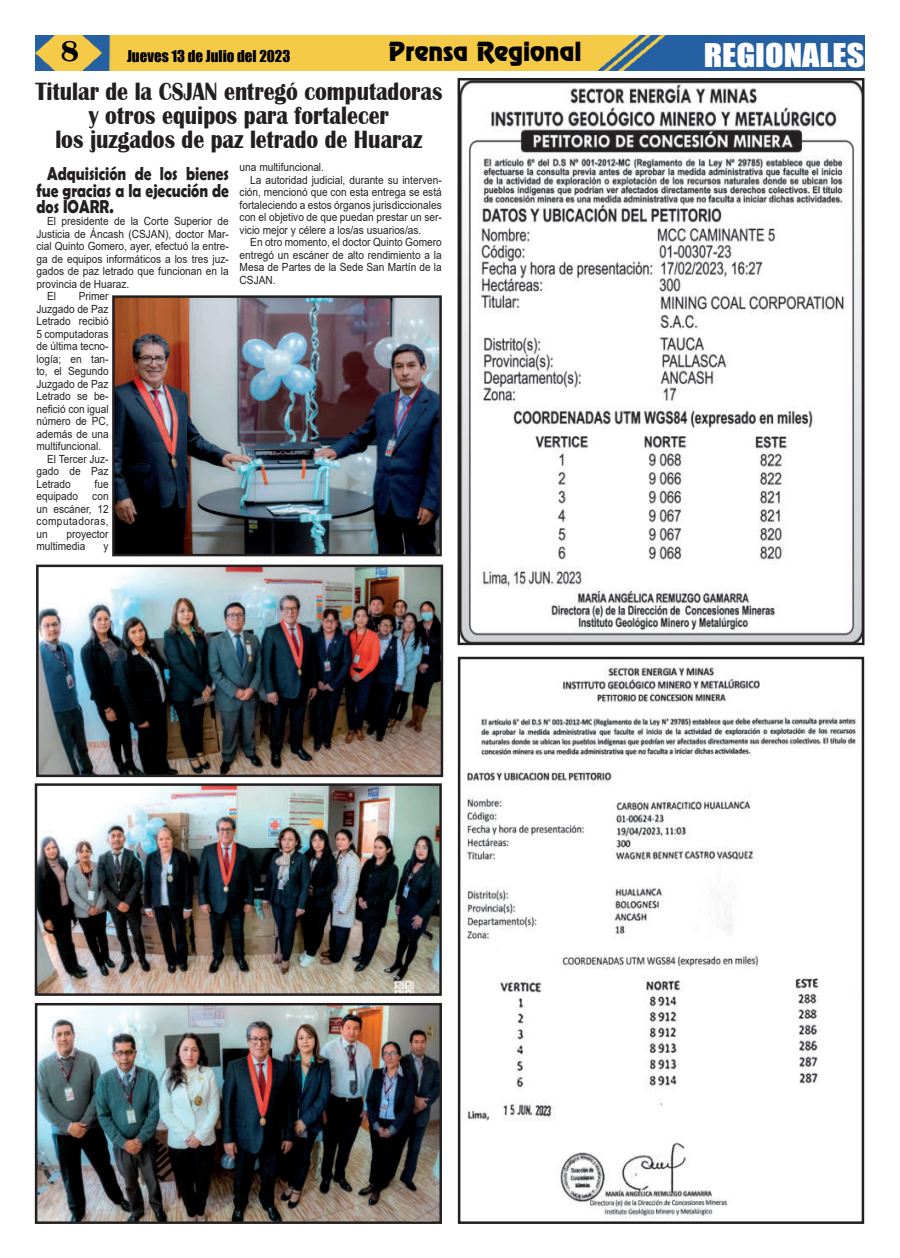
<style>
.page{position:relative;width:900px;height:1258px;background:#fff}
.page>*{position:absolute;margin:0;border:0;box-sizing:border-box;transform-origin:0 0}
.t1{font:30px "Impact";color:#fff;scale:1.14 1}
.t2{font:700 30px "Britannic";color:#000}
.t3{font:700 25.75px/23.8px "Britannic";color:#231f20;text-align:center;scale:.85 1}
.t4{font:23.75px "Renfrew Normal";color:#000}
.t5{font:700 18.75px/16.2px "Berlin Sans FB Demi";color:#231f20;text-align:justify;scale:.82 1}
.t6{font:15px "Impact";color:#000}
.t7{font:11.25px/12.5px "Arial";color:#231f20;text-align:justify;scale:.9 1}
</style>
<div class="page">
<img style="left:35px;top:35px;width:830px;height:36px">
<img style="left:463px;top:666px;width:397px;height:554px">
<div style="left:458px;top:657px;width:406px;height:567px;border:3px solid #231f20"></div>
<img style="left:462px;top:82px;width:398px;height:559px">
<div style="left:458px;top:78px;width:406px;height:567px;border:3px solid #231f20"></div>
<img style="left:40px;top:569px;width:399px;height:204px">
<div style="left:36px;top:565px;width:407px;height:212px;border:3px solid #231f20"></div>
<img style="left:39px;top:787px;width:399px;height:205px">
<div style="left:35px;top:783px;width:407px;height:213px;border:3px solid #231f20"></div>
<img style="left:39px;top:1007px;width:399px;height:213px">
<div style="left:35px;top:1003px;width:407px;height:221px;border:3px solid #231f20"></div>
<img style="left:116px;top:299px;width:322px;height:253px">
<div style="left:112px;top:295px;width:330px;height:261px;border:3px solid #231f20"></div>
<h1 class="t2" style="left:61px;top:41px;width:20px">8</h1>
<h3 class="t6" style="left:127px;top:48px;width:165px">Jueves 13 de Julio del 2023</h3>
<h3 class="t4" style="left:389px;top:41px;width:194px">Prensa Regional</h3>
<h1 class="t1" style="left:704px;top:39px;width:143px">REGIONALES</h1>
<h2 class="t3" style="left:35px;top:82px;width:480px">Titular de la CSJAN entregó computadoras y otros equipos para fortalecer<br>los juzgados de paz letrado de Huaraz</h2>
<h3 class="t5" style="left:37px;top:167px;width:236px;text-indent:11px">Adquisición de los bienes fue gracias a la ejecución de dos IOARR.</h3>
<p class="t7" style="left:47px;top:216px;width:203px">El presidente de la Corte Superior de</p>
<p class="t7" style="left:37px;top:229px;width:215px">Justicia de Áncash (CSJAN), doctor Mar-</p>
<p class="t7" style="left:37px;top:241px;width:215px">cial Quinto Gomero, ayer, efectuó la entre-</p>
<p class="t7" style="left:37px;top:254px;width:215px">ga de equipos informáticos a los tres juz-</p>
<p class="t7" style="left:37px;top:266px;width:215px">gados de paz letrado que funcionan en la</p>
<p class="t7" style="left:37px;top:279px;width:105px">provincia de Huaraz.</p>
<p class="t7" style="left:47px;top:291px;width:12px">El</p>
<p class="t7" style="left:79px;top:291px;width:35px">Primer</p>
<p class="t7" style="left:37px;top:304px;width:82px">Juzgado de Paz</p>
<p class="t7" style="left:37px;top:316px;width:82px">Letrado recibió</p>
<p class="t7" style="left:37px;top:329px;width:82px">5 computadoras</p>
<p class="t7" style="left:37px;top:341px;width:82px">de última tecno-</p>
<p class="t7" style="left:37px;top:354px;width:82px">logía; en tan-</p>
<p class="t7" style="left:37px;top:366px;width:82px">to, el Segundo</p>
<p class="t7" style="left:37px;top:379px;width:82px">Juzgado de Paz</p>
<p class="t7" style="left:37px;top:391px;width:82px">Letrado se be-</p>
<p class="t7" style="left:37px;top:403px;width:82px">nefició con igual</p>
<p class="t7" style="left:37px;top:416px;width:82px">número de PC,</p>
<p class="t7" style="left:37px;top:429px;width:82px">además de una</p>
<p class="t7" style="left:37px;top:441px;width:73px">multifuncional.</p>
<p class="t7" style="left:47px;top:454px;width:70px">El Tercer Juz-</p>
<p class="t7" style="left:37px;top:466px;width:82px">gado de Paz</p>
<p class="t7" style="left:37px;top:479px;width:40px">Letrado</p>
<p class="t7" style="left:95px;top:479px;width:17px">fue</p>
<p class="t7" style="left:37px;top:491px;width:48px">equipado</p>
<p class="t7" style="left:240px;top:162px;width:95px">una multifuncional.</p>
<p class="t7" style="left:250px;top:174px;width:214px">La autoridad judicial, durante su interven-</p>
<p class="t7" style="left:240px;top:187px;width:226px">ción, mencionó que con esta entrega se está</p>
<p class="t7" style="left:240px;top:199px;width:226px">fortaleciendo a estos órganos jurisdiccionales</p>
<p class="t7" style="left:240px;top:212px;width:226px">con el objetivo de que puedan prestar un ser-</p>
<p class="t7" style="left:240px;top:224px;width:203px">vicio mejor y célere a los/as usuarios/as.</p>
<p class="t7" style="left:250px;top:237px;width:214px">En otro momento, el doctor Quinto Gomero</p>
<p class="t7" style="left:240px;top:249px;width:226px">entregó un escáner de alto rendimiento a la</p>
<p class="t7" style="left:240px;top:262px;width:226px">Mesa de Partes de la Sede San Martín de la</p>
<p class="t7" style="left:240px;top:274px;width:42px">CSJAN.</p>
<p class="t7" style="left:37px;top:491px;width:82px;text-indent:56px">con un escáner, 12 computadoras, un</p>
<p class="t7" style="left:37px;top:529px;width:82px;text-indent:30px">proyector multimedia</p>
<p class="t7" style="left:104px;top:541px;width:7px">y</p>
</div>
